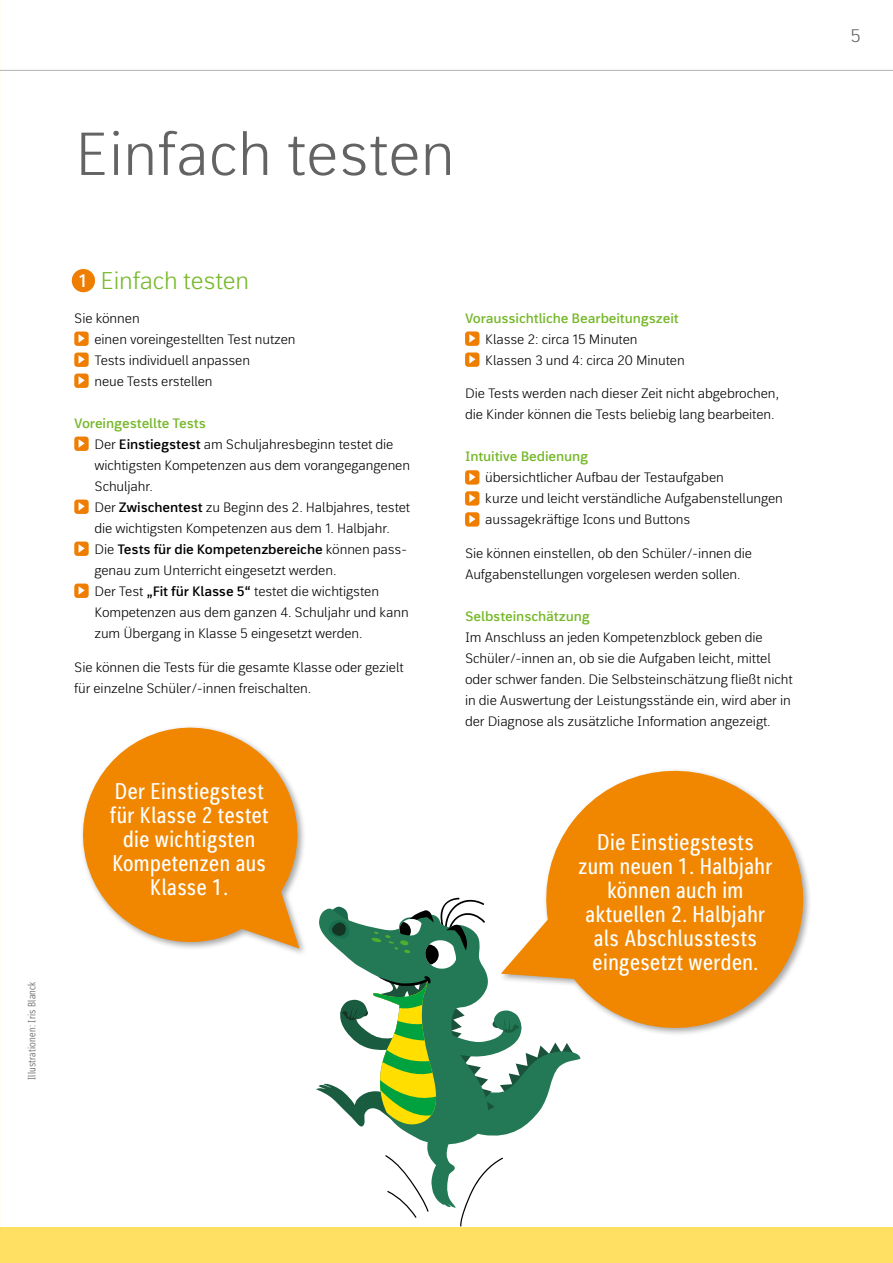
<style>
.page{position:relative;width:893px;height:1263px;background:#fff}
.page>*{position:absolute;margin:0;border:0;box-sizing:border-box;transform-origin:0 0}
.t1{font:300 60px "bs Thomas Sans 1";color:#646363}
.t2{font:300 24px "bs Thomas Sans 1";letter-spacing:-.01em;color:#76b82a}
.t3{font:condensed 22.5px/23.9px "bs Thomas Sans 1";letter-spacing:.02em;color:#fff;text-align:center}
.t4{font:300 18px "bs Thomas Sans 1";color:#646363}
.t5{font:300 13.5px/21px "bs Thomas Sans 1";letter-spacing:-.01em;color:#000}
.t6{font:600 13.5px "bs Thomas Sans 1";letter-spacing:-.01em;color:#76b82a}
.t7{font:300 condensed 10.5px "bs Thomas Sans 1";letter-spacing:.02em;color:#646363}
.s1{font-weight:600;font-size:18px;color:#fff}
.s2{font-weight:600;color:#76b82a}
.s3{font-weight:600}
</style>
<div class="page">
<svg style="left:71px;top:269px;width:25px;height:24px"></svg>
<div style="left:74px;top:332px;width:15px;height:14px;background:#ef7d00;border-radius:3px"></div>
<svg style="left:79px;top:334px;width:6px;height:9px"></svg>
<div style="left:74px;top:353px;width:15px;height:14px;background:#ef7d00;border-radius:3px"></div>
<svg style="left:79px;top:355px;width:6px;height:9px"></svg>
<div style="left:74px;top:374px;width:15px;height:14px;background:#ef7d00;border-radius:3px"></div>
<svg style="left:79px;top:376px;width:6px;height:9px"></svg>
<div style="left:74px;top:437px;width:15px;height:14px;background:#ef7d00;border-radius:3px"></div>
<svg style="left:79px;top:439px;width:6px;height:9px"></svg>
<div style="left:74px;top:500px;width:15px;height:14px;background:#ef7d00;border-radius:3px"></div>
<svg style="left:79px;top:502px;width:6px;height:9px"></svg>
<div style="left:74px;top:542px;width:15px;height:14px;background:#ef7d00;border-radius:3px"></div>
<svg style="left:79px;top:544px;width:6px;height:9px"></svg>
<div style="left:74px;top:584px;width:15px;height:14px;background:#ef7d00;border-radius:3px"></div>
<svg style="left:79px;top:586px;width:6px;height:9px"></svg>
<div style="left:465px;top:331px;width:14px;height:15px;background:#ef7d00;border-radius:3px"></div>
<svg style="left:469px;top:334px;width:6px;height:9px"></svg>
<div style="left:465px;top:352px;width:14px;height:15px;background:#ef7d00;border-radius:3px"></div>
<svg style="left:469px;top:355px;width:6px;height:9px"></svg>
<div style="left:465px;top:470px;width:14px;height:15px;background:#ef7d00;border-radius:3px"></div>
<svg style="left:469px;top:473px;width:6px;height:8px"></svg>
<div style="left:465px;top:491px;width:14px;height:15px;background:#ef7d00;border-radius:3px"></div>
<svg style="left:469px;top:494px;width:6px;height:8px"></svg>
<div style="left:465px;top:512px;width:14px;height:15px;background:#ef7d00;border-radius:3px"></div>
<svg style="left:469px;top:515px;width:6px;height:8px"></svg>
<svg style="left:316px;top:898px;width:264px;height:328px"></svg>
<svg style="left:501px;top:770px;width:309px;height:274px;fill:#f18700"></svg>
<svg style="left:82px;top:727px;width:220px;height:226px;fill:#f18700"></svg>
<hr style="left:0;top:70px;width:893px;height:1px;background:#b3b2b2">
<div style="left:0;top:1228px;width:893px;height:35px;background:#ffe063"></div>
<p class="t7" style="left:25px;top:1080px;width:100px;rotate:-90deg">Illustrationen: Iris Blanck</p>
<h1 class="t1" style="left:75px;top:117px;width:382px">Einfach testen</h1>
<h2 class="t2" style="left:78px;top:266px;width:173px"><span class="s1">1</span> Einfach testen</h2>
<p class="t5" style="left:94px;top:308px;width:203px;text-indent:-20px">Sie können<br>einen voreingestellten Test nutzen<br>Tests individuell anpassen<br>neue Tests erstellen</p>
<p class="t5" style="left:94px;top:413px;width:317px;text-indent:-20px"><span class="s2">Voreingestellte Tests<br></span>Der <span class="s3">Einstiegstest</span> am Schuljahresbeginn testet die wichtigsten Kompetenzen aus dem vorangegangenen Schuljahr.<br>Der <span class="s3">Zwischentest</span> zu Beginn des 2. Halbjahres, testet die wichtigsten Kompetenzen aus dem 1. Halbjahr.<br>Die <span class="s3">Tests für die Kompetenzbereiche</span> können pass&shy;genau zum Unterricht eingesetzt werden.<br>Der Test <span class="s3">„Fit für Klasse 5“</span> testet die wichtigsten Kompetenzen aus dem ganzen 4. Schuljahr und kann zum Übergang in Klasse 5 eingesetzt werden.</p>
<p class="t5" style="left:74px;top:657px;width:331px">Sie können die Tests für die gesamte Klasse oder gezielt für einzelne Schüler/-innen freischalten.</p>
<h3 class="t3" style="left:110px;top:781px;width:160px">Der Einstiegstest für Klasse 2 testet die wichtigsten<br>Kompetenzen aus<br>Klasse 1.</h3>
<p class="t6" style="left:465px;top:309px;width:215px">Voraussichtliche Bearbeitungszeit</p>
<p class="t5" style="left:485px;top:329px;width:201px">Klasse 2: circa 15 Minuten<br>Klassen 3 und 4: circa 20 Minuten</p>
<p class="t5" style="left:465px;top:384px;width:316px">Die Tests werden nach dieser Zeit nicht abgebrochen, die Kinder können die Tests beliebig lang bearbeiten.</p>
<p class="t6" style="left:465px;top:448px;width:125px">Intuitive Bedienung</p>
<p class="t5" style="left:485px;top:468px;width:299px">übersichtlicher Aufbau der Testaufgaben<br>kurze und leicht verständliche Aufgabenstellungen aussagekräftige Icons und Buttons</p>
<p class="t5" style="left:465px;top:544px;width:289px">Sie können einstellen, ob den Schüler/-innen die<br>Aufgabenstellungen vorgelesen werden sollen.</p>
<p class="t6" style="left:465px;top:608px;width:126px">Selbsteinschätzung</p>
<p class="t5" style="left:465px;top:628px;width:329px">Im Anschluss an jeden Kompetenzblock geben die Schüler/-innen an, ob sie die Aufgaben leicht, mittel oder schwer fanden. Die Selbsteinschätzung fließt nicht in die Auswertung der Leistungsstände ein, wird aber in der Diagnose als zusätzliche Information angezeigt.</p>
<h3 class="t3" style="left:578px;top:832px;width:196px">Die Einstiegstests zum neuen 1. Halbjahr können auch im aktuellen 2. Halbjahr als Abschlusstests eingesetzt werden.</h3>
<h3 class="t4" style="left:850px;top:24px;width:12px">5</h3>
</div>
